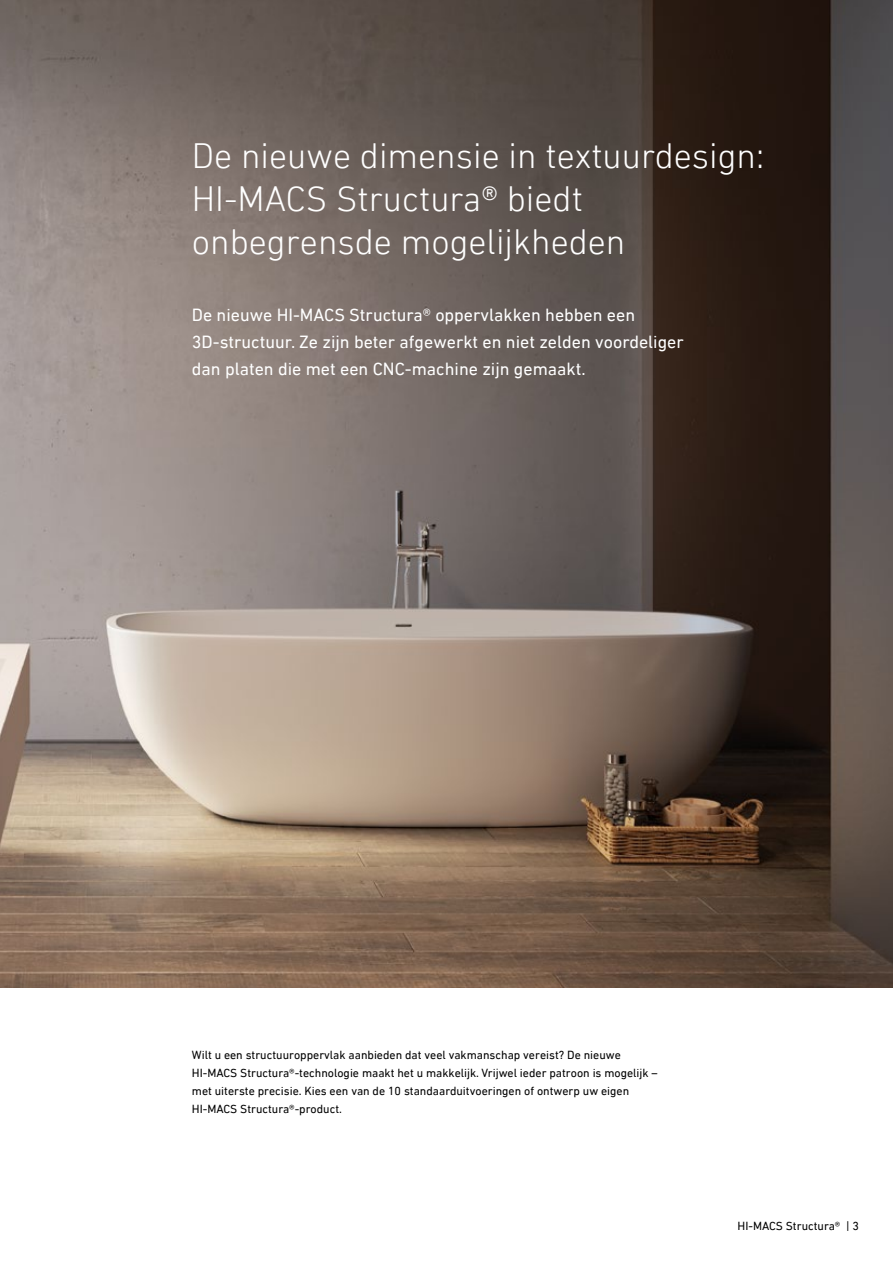
<style>
.page{position:relative;width:893px;height:1263px;background:#fff}
.page>*{position:absolute;margin:0;border:0;box-sizing:border-box;transform-origin:0 0}
.t1{font:300 36px/43.2px "DIN Next LT Pro";color:#fff}
.t2{font:18px/27px "DIN Next LT Pro";color:#fff}
.t3{font:12px/18px "DIN Next LT Pro";color:#000}
</style>
<div class="page">
<img style="left:0;top:0;width:893px;height:987px">
<h1 class="t1" style="left:192px;top:134px;width:574px">De nieuwe dimensie in textuurdesign:<br>HI-MACS Structura® biedt onbegrensde mogelijkheden</h1>
<h2 class="t2" style="left:192px;top:301px;width:493px">De nieuwe HI-MACS Structura® oppervlakken hebben een<br>3D-structuur. Ze zijn beter afgewerkt en niet zelden voordeliger dan platen die met een CNC-machine zijn gemaakt.</h2>
<p class="t3" style="left:192px;top:1046px;width:467px">Wilt u een structuuroppervlak aanbieden dat veel vakmanschap vereist? De nieuwe HI-MACS Structura®-technologie maakt het u makkelijk. Vrijwel ieder patroon is mogelijk – met uiterste precisie. Kies een van de 10 standaarduitvoeringen of ontwerp uw eigen HI-MACS Structura®-product.</p>
<p class="t3" style="left:737px;top:1217px;width:123px">HI-MACS Structura® | 3</p>
</div>
